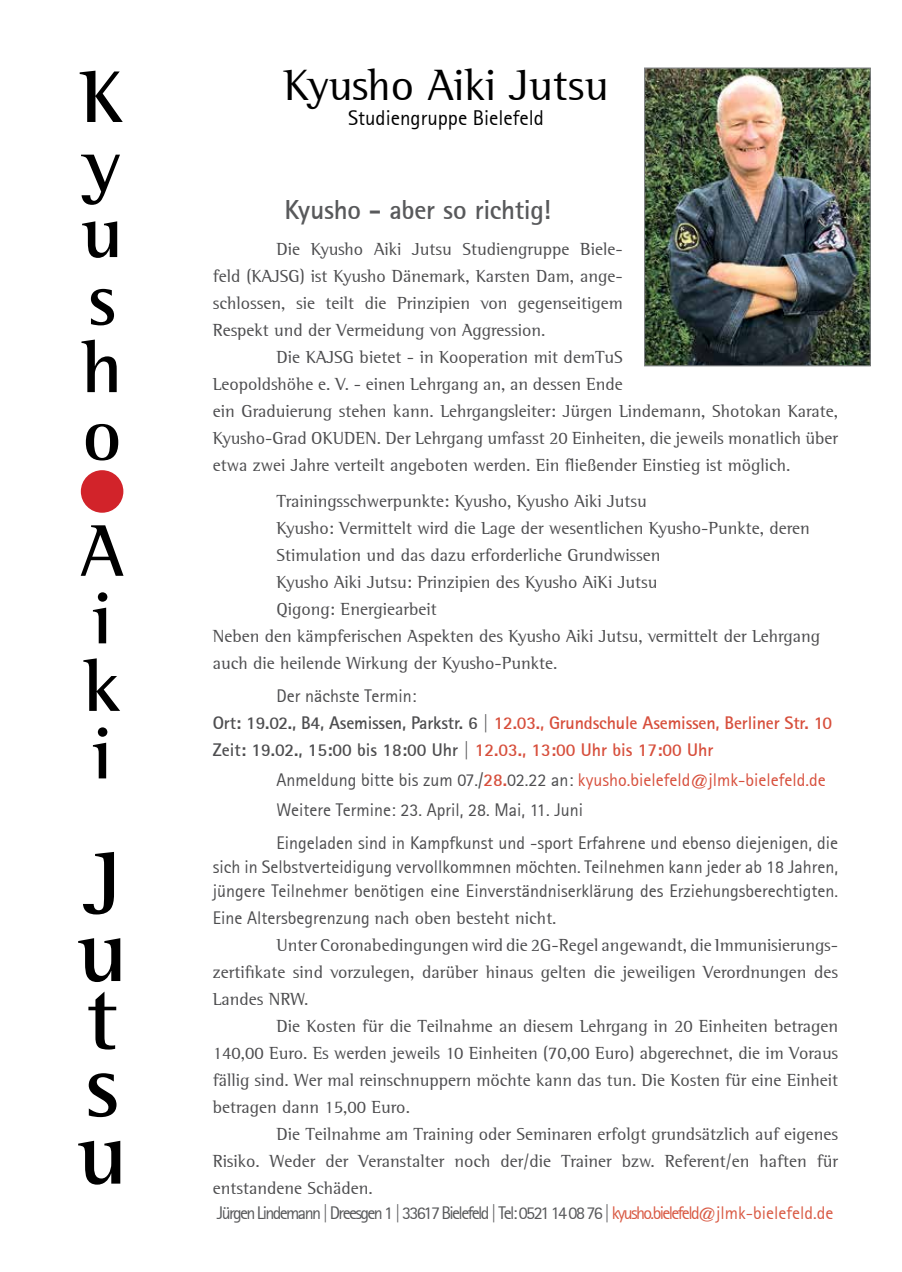
<style>
.page{position:relative;width:902px;height:1272px;background:#fff}
.page>*{position:absolute;margin:0;border:0;box-sizing:border-box;transform-origin:0 0}
.t1{font:700 90px/67.5px "Agfa Rotis Semi Serif";color:#000;text-align:justify}
.t2{font:700 75px/67.5px "Agfa Rotis Semi Serif";color:#000;text-align:justify}
.t3{font:45px "Agfa Rotis Semi Serif";color:#000}
.t4{font:700 27px "Agfa Rotis Sans Serif";letter-spacing:-.015em;color:#58595b}
.t5{font:21px "Agfa Rotis Sans Serif";color:#000}
.t6{font:18px/27px "Agfa Rotis Semi Serif";color:#4d4d4f;text-align:justify}
.t7{font:18px/24px "Agfa Rotis Sans Serif";color:#4d4d4f}
.t8{font:700 18px/27px "Agfa Rotis Sans Serif";letter-spacing:-.01em;color:#d74e3b}
.t9{font:18px "Agfa Rotis Sans Serif";letter-spacing:-.09em;color:#58595b}
.s1{font-weight:400;color:#4d4d4f}
.s2{color:#4d4d4f}
.s3{font-weight:700;color:#d74e3b}
.s4{color:#d74e3b}
.s5{font-family:"Agfa Rotis Sans Serif"}
.s6{color:#d95943}
</style>
<div class="page">
<img style="left:646px;top:69px;width:222px;height:295px">
<div style="left:644px;top:67px;width:226px;height:299px;border:1px solid #808285"></div>
<div style="left:81px;top:470px;width:42px;height:42px;background:#d2232a;border-radius:50%"></div>
<h2 class="t2" style="left:80px;top:62px;width:45px">K y u s h o</h2>
<h2 class="t2" style="left:80px;top:516px;width:46px;text-align:left">A i k i</h2>
<h1 class="t1" style="left:77px;top:848px;width:52px">J u t s u</h1>
<h3 class="t3" style="left:283px;top:58px;width:327px">Kyusho Aiki Jutsu</h3>
<p class="t5" style="left:348px;top:105px;width:197px">Studiengruppe Bielefeld</p>
<h3 class="t4" style="left:284px;top:193px;width:268px">Kyusho - aber so richtig!</h3>
<p class="t6" style="left:213px;top:235px;width:411px;text-indent:64px">Die Kyusho Aiki Jutsu Studiengruppe Biele&shy;feld (KAJSG) ist Kyusho Dänemark, Karsten Dam, ange&shy;schlossen, sie teilt die Prinzipien von gegenseitigem Respekt und der Vermeidung von Aggression.</p>
<p class="t6" style="left:213px;top:343px;width:627px;text-align:left;text-indent:64px">Die KAJSG bietet - in Kooperation mit demTuS<br>Leopoldshöhe e. V. - einen Lehrgang an, an dessen Ende<br>ein Graduierung stehen kann. Lehrgangsleiter: Jürgen Lindemann, Shotokan Karate, Kyusho-Grad OKUDEN. Der Lehrgang umfasst 20 Einheiten, die jeweils monatlich über etwa zwei Jahre verteilt angeboten werden. Ein fließender Einstieg ist möglich.</p>
<p class="t6" style="left:276px;top:487px;width:372px">Trainingsschwerpunkte: Kyusho, Kyusho Aiki Jutsu</p>
<p class="t6" style="left:276px;top:514px;width:534px">Kyusho: Vermittelt wird die Lage der wesentlichen Kyusho-Punkte, deren</p>
<p class="t6" style="left:276px;top:541px;width:385px">Stimulation und das dazu erforderliche Grundwissen</p>
<p class="t6" style="left:276px;top:568px;width:382px">Kyusho Aiki Jutsu: Prinzipien des Kyusho AiKi Jutsu</p>
<p class="t6" style="left:276px;top:595px;width:162px">Qigong: Energiearbeit</p>
<p class="t6" style="left:213px;top:622px;width:608px">Neben den kämpferischen Aspekten des Kyusho Aiki Jutsu, vermittelt der Lehrgang</p>
<p class="t6" style="left:213px;top:649px;width:346px">auch die heilende Wirkung der Kyusho-Punkte.</p>
<p class="t8" style="left:213px;top:682px;width:621px;text-indent:64px"><span class="s1">Der nächste Termin:<br></span><span class="s2">Ort: 19.02., B4, Asemissen, Parkstr. 6 |</span> 12.03., Grundschule Asemissen, Berliner Str. 10<br><span class="s2">Zeit: 19.02., 15:00 bis 18:00 Uhr |</span> 12.03., 13:00 Uhr bis 17:00 Uhr</p>
<p class="t7" style="left:276px;top:765px;width:550px;line-height:30px">Anmeldung bitte bis zum 07./<span class="s3">28.</span>02.22 an: <span class="s4">kyusho.bielefeld@jlmk-bielefeld.de<br></span>Weitere Termine: 23. April, 28. Mai, 11. Juni</p>
<p class="t7" style="left:213px;top:831px;width:627px;text-align:justify;text-indent:64px">Eingeladen sind in Kampfkunst und -sport Erfahrene und ebenso diejenigen, die sich in Selbstverteidigung vervollkommnen möchten. Teilnehmen kann jeder ab 18 Jahren, jüngere Teilnehmer benötigen eine Einverständniserklärung des Erziehungsberechtigten.</p>
<p class="t6" style="left:213px;top:904px;width:345px"><span class="s5">Eine Altersbegrenzung</span> nach oben besteht nicht.</p>
<p class="t6" style="left:276px;top:931px;width:563px">Unter Coronabedingungen wird die 2G-Regel angewandt, die Immunisierungs-</p>
<p class="t6" style="left:213px;top:958px;width:627px">zertifikate sind vorzulegen, darüber hinaus gelten die jeweiligen Verordnungen des</p>
<p class="t6" style="left:213px;top:985px;width:97px">Landes NRW.</p>
<p class="t6" style="left:276px;top:1012px;width:563px">Die Kosten für die Teilnahme an diesem Lehrgang in 20 Einheiten betragen</p>
<p class="t6" style="left:213px;top:1039px;width:627px">140,00 Euro. Es werden jeweils 10 Einheiten (70,00 Euro) abgerechnet, die im Voraus</p>
<p class="t6" style="left:213px;top:1066px;width:627px">fällig sind. Wer mal reinschnuppern möchte kann das tun. Die Kosten für eine Einheit</p>
<p class="t6" style="left:213px;top:1093px;width:199px">betragen dann 15,00 Euro.</p>
<p class="t6" style="left:276px;top:1120px;width:563px">Die Teilnahme am Training oder Seminaren erfolgt grundsätzlich auf eigenes</p>
<p class="t6" style="left:213px;top:1147px;width:627px">Risiko. Weder der Veranstalter noch der/die Trainer bzw. Referent/en haften für</p>
<p class="t6" style="left:213px;top:1174px;width:162px">entstandene Schäden.</p>
<p class="t9" style="left:217px;top:1201px;width:618px">Jürgen Lindemann | Dreesgen 1 | 33617 Bielefeld | Tel: 0521 14 08 76 | <span class="s6">kyusho.bielefeld@jlmk-bielefeld.de</span></p>
</div>
